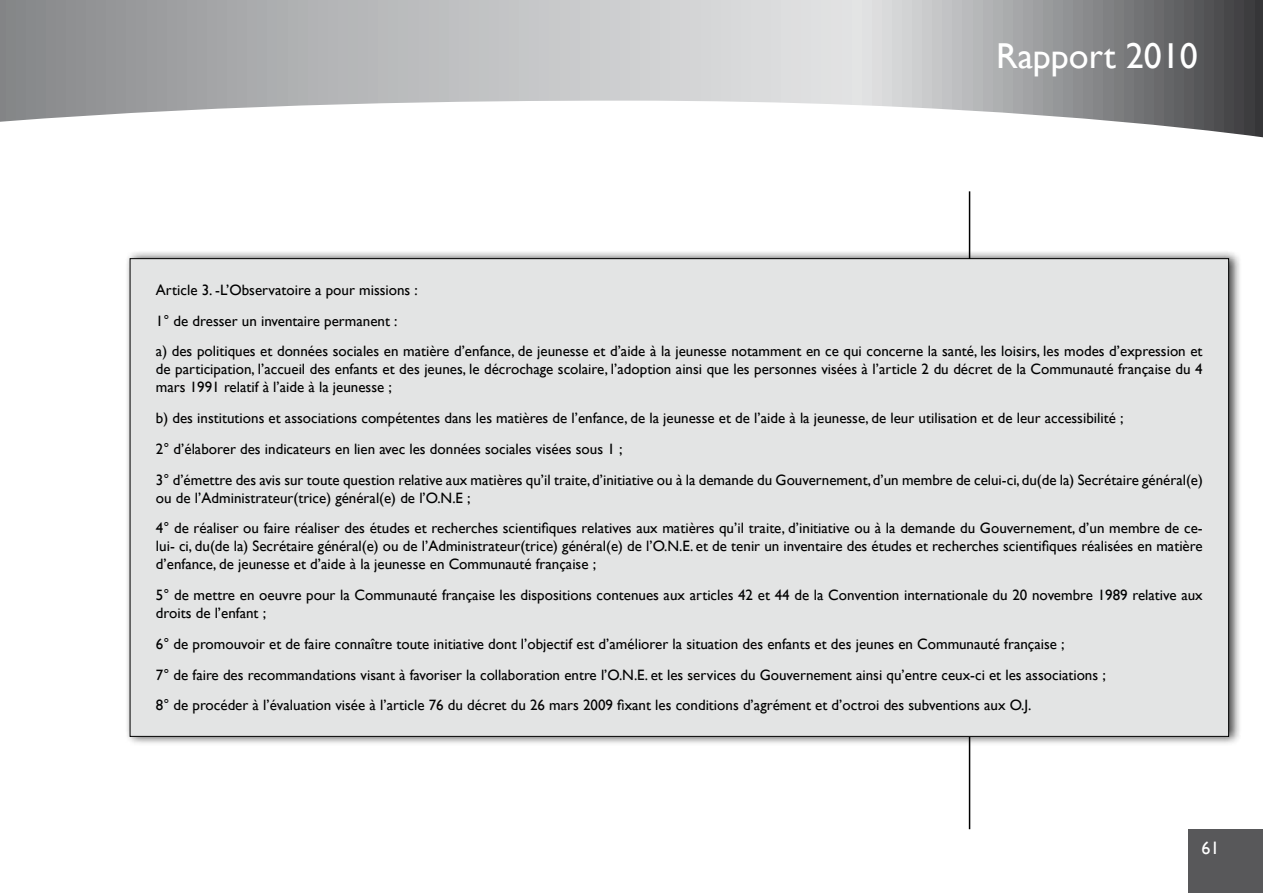
<style>
.page{position:relative;width:1263px;height:893px;background:#fff}
.page>*{position:absolute;margin:0;border:0;box-sizing:border-box;transform-origin:0 0}
.t1{font:36px "Gill Sans";color:#fff}
.t2{font:18px "Gill Sans";color:#fff}
.t3{font:15px/30.8px "Gill Sans";color:#000}
</style>
<div class="page">
<svg style="left:0;top:0;width:1263px;height:137px"></svg>
<hr style="left:969px;top:191px;width:1px;height:638px;background:#000">
<div style="left:1188px;top:829px;width:75px;height:64px;background:#58585a"></div>
<div style="left:124px;top:249px;width:1118px;height:497px;background:#000;opacity:.75"></div>
<div style="left:130px;top:259px;width:1098px;height:477px;background:#e3e4e4"></div>
<h1 class="t1" style="left:996px;top:35px;width:203px">Rapport 2010</h1>
<p class="t3" style="left:156px;top:275px;width:1048px">Article 3. -L’Observatoire a pour missions :<br>1° de dresser un inventaire permanent :<br>a) des politiques et données sociales en matière d’enfance, de jeunesse et d’aide à la jeunesse notamment en ce qui concerne la santé, les loisirs, les modes d’expression et</p>
<p class="t3" style="left:156px;top:361px;width:1048px;line-height:18px">de participation, l’accueil des enfants et des jeunes, le décrochage scolaire, l’adoption ainsi que les personnes visées à l’article 2 du décret de la Communauté française du 4 mars 1991 relatif à l’aide à la jeunesse ;</p>
<p class="t3" style="left:156px;top:403px;width:1048px">b) des institutions et associations compétentes dans les matières de l’enfance, de la jeunesse et de l’aide à la jeunesse, de leur utilisation et de leur accessibilité ;<br>2° d’élaborer des indicateurs en lien avec les données sociales visées sous 1 ;<br>3° d’émettre des avis sur toute question relative aux matières qu’il traite, d’initiative ou à la demande du Gouvernement, d’un membre de celui-ci, du(de la) Secrétaire général(e)</p>
<p class="t3" style="left:156px;top:483px;width:1048px">ou de l’Administrateur(trice) général(e) de l’O.N.E ;<br>4° de réaliser ou faire réaliser des études et recherches scientifiques relatives aux matières qu’il traite, d’initiative ou à la demande du Gouvernement, d’un membre de ce-</p>
<p class="t3" style="left:156px;top:538px;width:1048px;line-height:18px">lui- ci, du(de la) Secrétaire général(e) ou de l’Administrateur(trice) général(e) de l’O.N.E. et de tenir un inventaire des études et recherches scientifiques réalisées en matière d’enfance, de jeunesse et d’aide à la jeunesse en Communauté française ;</p>
<p class="t3" style="left:156px;top:586px;width:1048px;line-height:18px">5° de mettre en oeuvre pour la Communauté française les dispositions contenues aux articles 42 et 44 de la Convention internationale du 20 novembre 1989 relative aux droits de l’enfant ;</p>
<p class="t3" style="left:156px;top:629px;width:951px">6° de promouvoir et de faire connaître toute initiative dont l’objectif est d’améliorer la situation des enfants et des jeunes en Communauté française ;<br>7° de faire des recommandations visant à favoriser la collaboration entre l’O.N.E. et les services du Gouvernement ainsi qu’entre ceux-ci et les associations ;<br>8° de procéder à l’évaluation visée à l’article 76 du décret du 26 mars 2009 fixant les conditions d’agrément et d’octroi des subventions aux O.J.</p>
<p class="t2" style="left:1201px;top:838px;width:19px">61</p>
</div>
